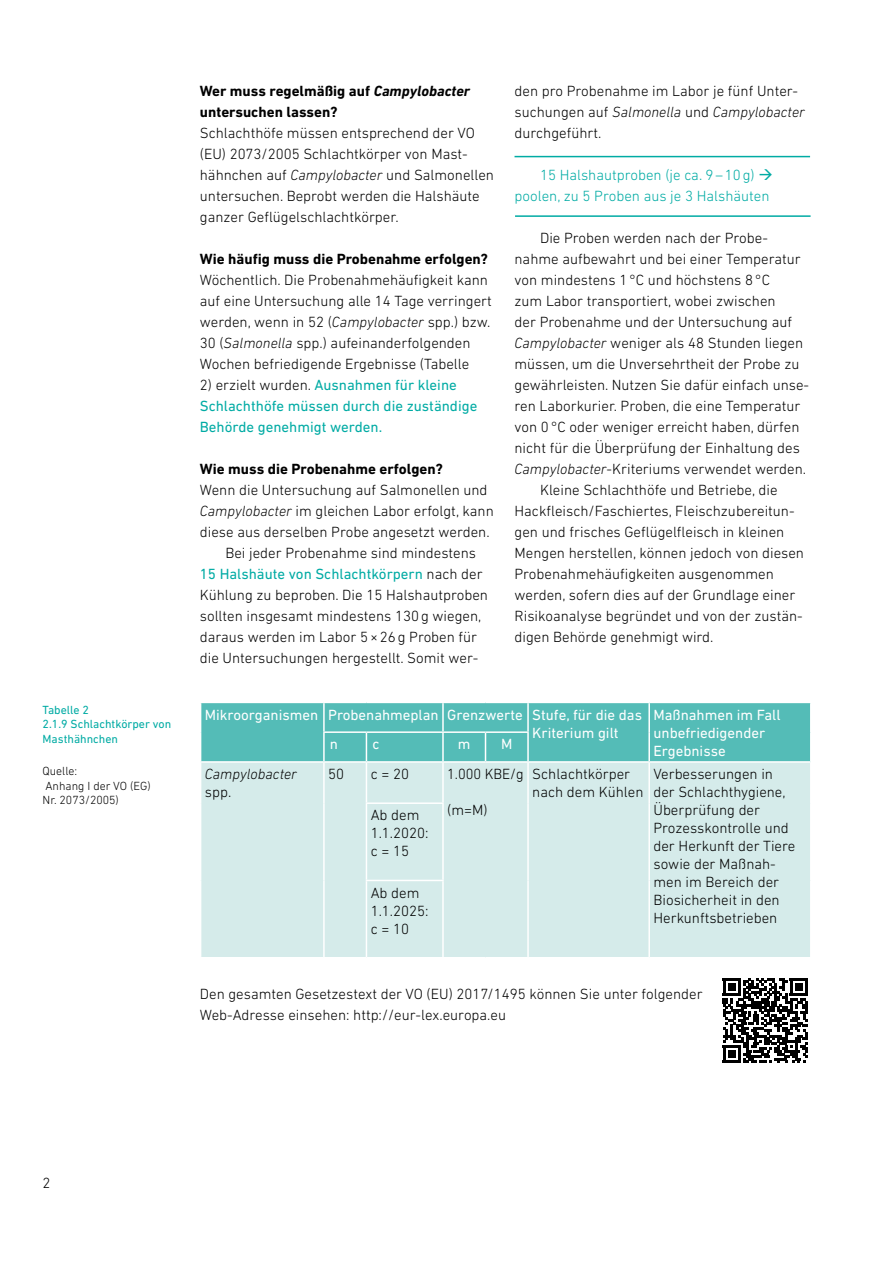
<style>
.page{position:relative;width:893px;height:1263px;background:#fff}
.page>*{position:absolute;margin:0;border:0;box-sizing:border-box;transform-origin:0 0}
.t1{font:300 15px/18px "DIN Next LT Pro";color:#000}
.t2{font:15px/21px "DIN Next LT Pro";color:#00aba4}
.t3{font:700 15px/21px "DIN Next LT Pro";color:#000}
.t4{font:15px/18px "DIN Next LT Pro";color:#fff}
.t5{font:300 15px/21px "DIN Next LT Pro";color:#00aba4;text-align:right}
.t6{font:italic 300 15px "DIN Next LT Pro";color:#000}
.t7{font:12px/14.4px "DIN Next LT Pro";color:#00aba4}
.t8{font:300 12px/14.4px "DIN Next LT Pro";color:#000}
.s1{font-style:italic}
.s2{font-weight:300;color:#000}
</style>
<div class="page">
<div style="left:201px;top:763px;width:609px;height:194px;background:#d5ebea"></div>
<div style="left:200px;top:702px;width:611px;height:59px;background:#54bcb7"></div>
<hr style="left:527px;top:733px;width:2px;height:28px;background:#fff">
<hr style="left:648px;top:732px;width:2px;height:29px;background:#fff">
<hr style="left:810px;top:732px;width:2px;height:29px;background:#fff">
<hr style="left:323px;top:763px;width:2px;height:40px;background:#fff">
<hr style="left:366px;top:763px;width:1px;height:39px;background:#fff">
<hr style="left:442px;top:763px;width:2px;height:39px;background:#fff">
<hr style="left:527px;top:763px;width:2px;height:40px;background:#fff">
<hr style="left:648px;top:763px;width:2px;height:40px;background:#fff">
<hr style="left:323px;top:803px;width:2px;height:77px;background:#fff">
<hr style="left:366px;top:802px;width:78px;height:2px;background:#fff">
<hr style="left:366px;top:804px;width:1px;height:76px;background:#fff">
<hr style="left:442px;top:804px;width:2px;height:76px;background:#fff">
<hr style="left:527px;top:803px;width:2px;height:77px;background:#fff">
<hr style="left:648px;top:803px;width:2px;height:77px;background:#fff">
<hr style="left:323px;top:880px;width:2px;height:77px;background:#fff">
<hr style="left:366px;top:880px;width:78px;height:1px;background:#fff">
<hr style="left:366px;top:881px;width:1px;height:76px;background:#fff">
<hr style="left:442px;top:881px;width:2px;height:76px;background:#fff">
<hr style="left:527px;top:880px;width:2px;height:77px;background:#fff">
<hr style="left:648px;top:880px;width:2px;height:77px;background:#fff">
<hr style="left:514px;top:156px;width:296px;height:1px;background:#00aba4">
<hr style="left:515px;top:215px;width:296px;height:2px;background:#00aba4">
<svg style="left:723px;top:978px;width:85px;height:85px"></svg>
<p class="t7" style="left:43px;top:703px;width:130px">Tabelle 2<br>2.1.9 Schlachtkörper von<br>Masthähnchen</p>
<p class="t8" style="left:43px;top:764px;width:110px">Quelle:<br>Anhang I der VO (EG)<br>Nr. 2073/2005)</p>
<p class="t3" style="left:200px;top:80px;width:272px">Wer muss regelmäßig auf <span class="s1">Campylobacter </span>untersuchen lassen?</p>
<p class="t1" style="left:200px;top:122px;width:296px;line-height:21px">Schlachthöfe müssen entsprechend der VO (EU) 2073/2005 Schlachtkörper von Mast&shy;hähnchen auf <span class="s1">Campylobacter</span> und Salmonellen untersuchen. Beprobt werden die Halshäute ganzer Geflügelschlachtkörper.</p>
<p class="t3" style="left:200px;top:248px;width:290px">Wie häufig muss die Probenahme erfolgen?</p>
<p class="t1" style="left:200px;top:269px;width:293px;line-height:21px">Wöchentlich. Die Probenahmehäufigkeit kann auf eine Untersuchung alle 14 Tage verringert werden, wenn in 52 (<span class="s1">Campylobacter</span> spp.) bzw.<br>30 (<span class="s1">Salmonella</span> spp.) aufeinanderfolgenden Wochen befriedigende Ergebnisse (Tabelle</p>
<p class="t2" style="left:200px;top:374px;width:279px"><span class="s2">2) erzielt wurden.</span> Ausnahmen für kleine<br>Schlachthöfe müssen durch die zuständige<br>Behörde genehmigt werden.</p>
<p class="t3" style="left:200px;top:458px;width:244px">Wie muss die Probenahme erfolgen?</p>
<p class="t1" style="left:200px;top:481px;width:289px">Wenn die Untersuchung auf Salmonellen und</p>
<p class="t1" style="left:200px;top:502px;width:295px"><span class="s1">Campylobacter</span> im gleichen Labor erfolgt, kann</p>
<p class="t1" style="left:200px;top:523px;width:291px">diese aus derselben Probe angesetzt werden.</p>
<p class="t1" style="left:225px;top:544px;width:252px">Bei jeder Probenahme sind mindestens</p>
<p class="t2" style="left:200px;top:563px;width:284px">15 Halshäute von Schlachtkörpern <span class="s2">nach der</span></p>
<p class="t1" style="left:200px;top:586px;width:290px">Kühlung zu beproben. Die 15 Halshautproben</p>
<p class="t1" style="left:200px;top:607px;width:283px">sollten insgesamt mindestens 130g wiegen,</p>
<p class="t1" style="left:200px;top:628px;width:279px">daraus werden im Labor 5×26g Proben für</p>
<p class="t1" style="left:200px;top:649px;width:280px">die Untersuchungen hergestellt. Somit wer-</p>
<p class="t1" style="left:514px;top:80px;width:292px;line-height:21px">den pro Probenahme im Labor je fünf Unter&shy;suchungen auf <span class="s1">Salmonella</span> und <span class="s1">Campylobacter </span>durchgeführt.</p>
<p class="t5" style="left:514px;top:164px;width:260px">15 Halshautproben (je ca. 9–10g) → poolen, zu 5 Proben aus je 3 Halshäuten</p>
<p class="t1" style="left:540px;top:229px;width:229px">Die Proben werden nach der Probe-</p>
<p class="t1" style="left:514px;top:250px;width:288px">nahme aufbewahrt und bei einer Temperatur</p>
<p class="t1" style="left:514px;top:271px;width:257px">von mindestens 1°C und höchstens 8°C</p>
<p class="t1" style="left:514px;top:292px;width:263px">zum Labor transportiert, wobei zwischen</p>
<p class="t1" style="left:514px;top:313px;width:279px">der Probenahme und der Untersuchung auf</p>
<p class="t1" style="left:514px;top:334px;width:290px"><span class="s1">Campylobacter</span> weniger als 48 Stunden liegen</p>
<p class="t1" style="left:514px;top:355px;width:286px">müssen, um die Unversehrtheit der Probe zu</p>
<p class="t1" style="left:514px;top:376px;width:296px">gewährleisten. Nutzen Sie dafür einfach unse-</p>
<p class="t1" style="left:514px;top:397px;width:287px">ren Laborkurier. Proben, die eine Temperatur</p>
<p class="t1" style="left:514px;top:418px;width:286px">von 0°C oder weniger erreicht haben, dürfen</p>
<p class="t1" style="left:514px;top:439px;width:287px">nicht für die Überprüfung der Einhaltung des</p>
<p class="t1" style="left:514px;top:460px;width:293px"><span class="s1">Campylobacter</span>-Kriteriums verwendet werden.</p>
<p class="t1" style="left:540px;top:481px;width:239px">Kleine Schlachthöfe und Betriebe, die</p>
<p class="t1" style="left:514px;top:502px;width:282px">Hackfleisch/Faschiertes, Fleischzubereitun-</p>
<p class="t1" style="left:514px;top:523px;width:271px">gen und frisches Geflügelfleisch in kleinen</p>
<p class="t1" style="left:514px;top:544px;width:291px">Mengen herstellen, können jedoch von diesen</p>
<p class="t1" style="left:514px;top:565px;width:261px">Probenahmehäufigkeiten ausgenommen</p>
<p class="t1" style="left:514px;top:586px;width:282px">werden, sofern dies auf der Grundlage einer</p>
<p class="t1" style="left:514px;top:607px;width:290px">Risikoanalyse begründet und von der zustän-</p>
<p class="t1" style="left:514px;top:628px;width:201px">digen Behörde genehmigt wird.</p>
<p class="t4" style="left:532px;top:705px;width:111px;text-indent:-327px">Mikroorganismen Probenahmeplan Grenzwerte Stufe, für die das<br>Kriterium gilt</p>
<p class="t4" style="left:653px;top:705px;width:129px">Maßnahmen im Fall unbefriedigender<br>Ergebnisse</p>
<p class="t4" style="left:330px;top:735px;width:10px">n</p>
<p class="t4" style="left:372px;top:735px;width:9px">c</p>
<p class="t4" style="left:458px;top:735px;width:14px">m</p>
<p class="t4" style="left:501px;top:735px;width:13px">M</p>
<p class="t6" style="left:205px;top:765px;width:94px">Campylobacter</p>
<p class="t1" style="left:205px;top:783px;width:28px">spp.</p>
<p class="t1" style="left:328px;top:765px;width:17px">50</p>
<p class="t1" style="left:371px;top:765px;width:40px">c = 20</p>
<p class="t1" style="left:447px;top:765px;width:78px">1.000 KBE/g</p>
<p class="t1" style="left:447px;top:801px;width:42px">(m=M)</p>
<p class="t1" style="left:371px;top:806px;width:59px">Ab dem<br>1.1.2020: c = 15</p>
<p class="t1" style="left:371px;top:883px;width:59px">Ab dem<br>1.1.2025: c = 10</p>
<p class="t1" style="left:532px;top:765px;width:113px">Schlachtkörper nach dem Kühlen</p>
<p class="t1" style="left:653px;top:765px;width:143px">Verbesserungen in der Schlachthygiene,<br>Überprüfung der<br>Prozesskontrolle und der Herkunft der Tiere sowie der Maßnah&shy;men im Bereich der<br>Biosicherheit in den<br>Herkunftsbetrieben</p>
<p class="t1" style="left:200px;top:983px;width:504px;line-height:21px">Den gesamten Gesetzestext der VO (EU) 2017/1495 können Sie unter folgender<br>Web-Adresse einsehen: http://eur-lex.europa.eu</p>
<p class="t1" style="left:43px;top:1174px;width:9px">2</p>
</div>
